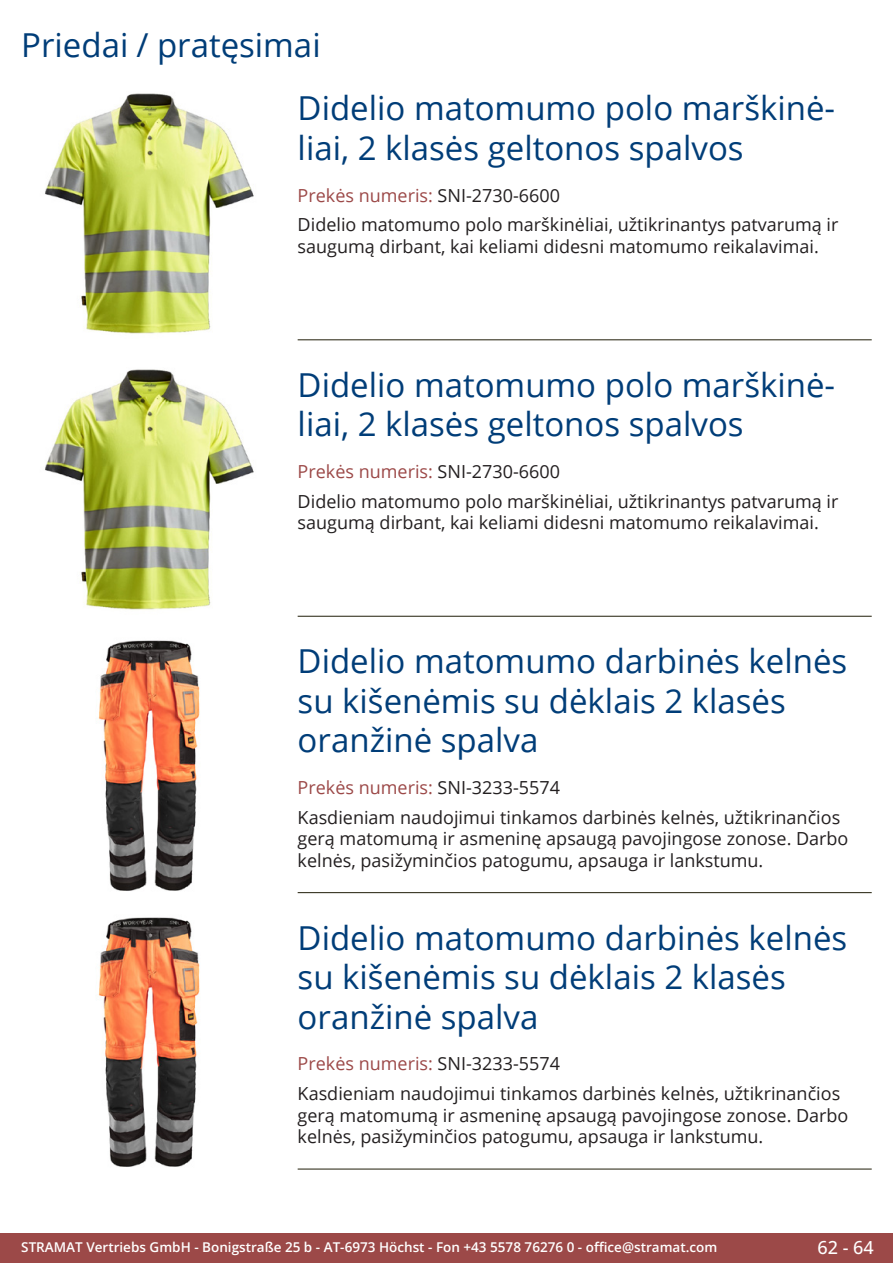
<style>
.page{position:relative;width:893px;height:1263px;background:#fff}
.page>*{position:absolute;margin:0;border:0;box-sizing:border-box;transform-origin:0 0}
.Produkttitel{font:33px/39.6px "Open Sans";color:#003d78}
.RastTitel{font:33px "Open Sans";color:#003d78}
.Beschreibung_Text{font:18px/21.6px "Open Sans";color:#231f20}
.TechDaten_Überschrif{font:18px "Open Sans";color:#9c4948}
.t1{font:500 18px "Open Sans";color:#fff}
.t2{font:600 13.5px "Open Sans";color:#fff}
.s1{color:#231f20}
</style>
<div class="page">
<div style="left:0;top:1233px;width:893px;height:30px;background:#9c4948"></div>
<hr style="left:298px;top:340px;width:574px;height:1px;background:#201d08">
<hr style="left:298px;top:616px;width:574px;height:1px;background:#201d08">
<hr style="left:298px;top:892px;width:574px;height:1px;background:#201d08">
<hr style="left:298px;top:1169px;width:574px;height:1px;background:#201d08">
<img style="left:45px;top:93px;width:209px;height:241px">
<img style="left:45px;top:369px;width:209px;height:241px">
<img style="left:98px;top:640px;width:102px;height:251px">
<img style="left:98px;top:917px;width:102px;height:250px">
<p class="RastTitel" style="left:21px;top:22px;width:301px">Priedai / pratęsimai</p>
<p class="Produkttitel" style="left:298px;top:88px;width:536px">Didelio matomumo polo marškinė&shy;liai, 2 klasės geltonos spalvos</p>
<p class="TechDaten_Überschrif" style="left:298px;top:183px;width:264px">Prekės numeris: <span class="s1">SNI-2730-6600</span></p>
<p class="Beschreibung_Text" style="left:298px;top:214px;width:542px">Didelio matomumo polo marškinėliai, užtikrinantys patvarumą ir saugumą dirbant, kai keliami didesni matomumo reikalavimai.</p>
<p class="Produkttitel" style="left:298px;top:364px;width:536px">Didelio matomumo polo marškinė&shy;liai, 2 klasės geltonos spalvos</p>
<p class="TechDaten_Überschrif" style="left:298px;top:459px;width:264px">Prekės numeris: <span class="s1">SNI-2730-6600</span></p>
<p class="Beschreibung_Text" style="left:298px;top:490px;width:542px">Didelio matomumo polo marškinėliai, užtikrinantys patvarumą ir saugumą dirbant, kai keliami didesni matomumo reikalavimai.</p>
<p class="Produkttitel" style="left:298px;top:640px;width:551px">Didelio matomumo darbinės kelnės su kišenėmis su dėklais 2 klasės oranžinė spalva</p>
<p class="TechDaten_Überschrif" style="left:298px;top:775px;width:264px">Prekės numeris: <span class="s1">SNI-3233-5574</span></p>
<p class="Beschreibung_Text" style="left:298px;top:806px;width:552px">Kasdieniam naudojimui tinkamos darbinės kelnės, užtikrinančios gerą matomumą ir asmeninę apsaugą pavojingose zonose. Darbo kelnės, pasižyminčios patogumu, apsauga ir lankstumu.</p>
<p class="Produkttitel" style="left:298px;top:917px;width:551px">Didelio matomumo darbinės kelnės su kišenėmis su dėklais 2 klasės oranžinė spalva</p>
<p class="TechDaten_Überschrif" style="left:298px;top:1051px;width:264px">Prekės numeris: <span class="s1">SNI-3233-5574</span></p>
<p class="Beschreibung_Text" style="left:298px;top:1082px;width:552px">Kasdieniam naudojimui tinkamos darbinės kelnės, užtikrinančios gerą matomumą ir asmeninę apsaugą pavojingose zonose. Darbo kelnės, pasižyminčios patogumu, apsauga ir lankstumu.</p>
<p class="t2" style="left:21px;top:1238px;width:698px">STRAMAT Vertriebs GmbH - Bonigstraße 25 b - AT-6973 Höchst - Fon +43 5578 76276 0 - office@stramat.com</p>
<p class="t1" style="left:817px;top:1234px;width:58px">62 - 64</p>
</div>
